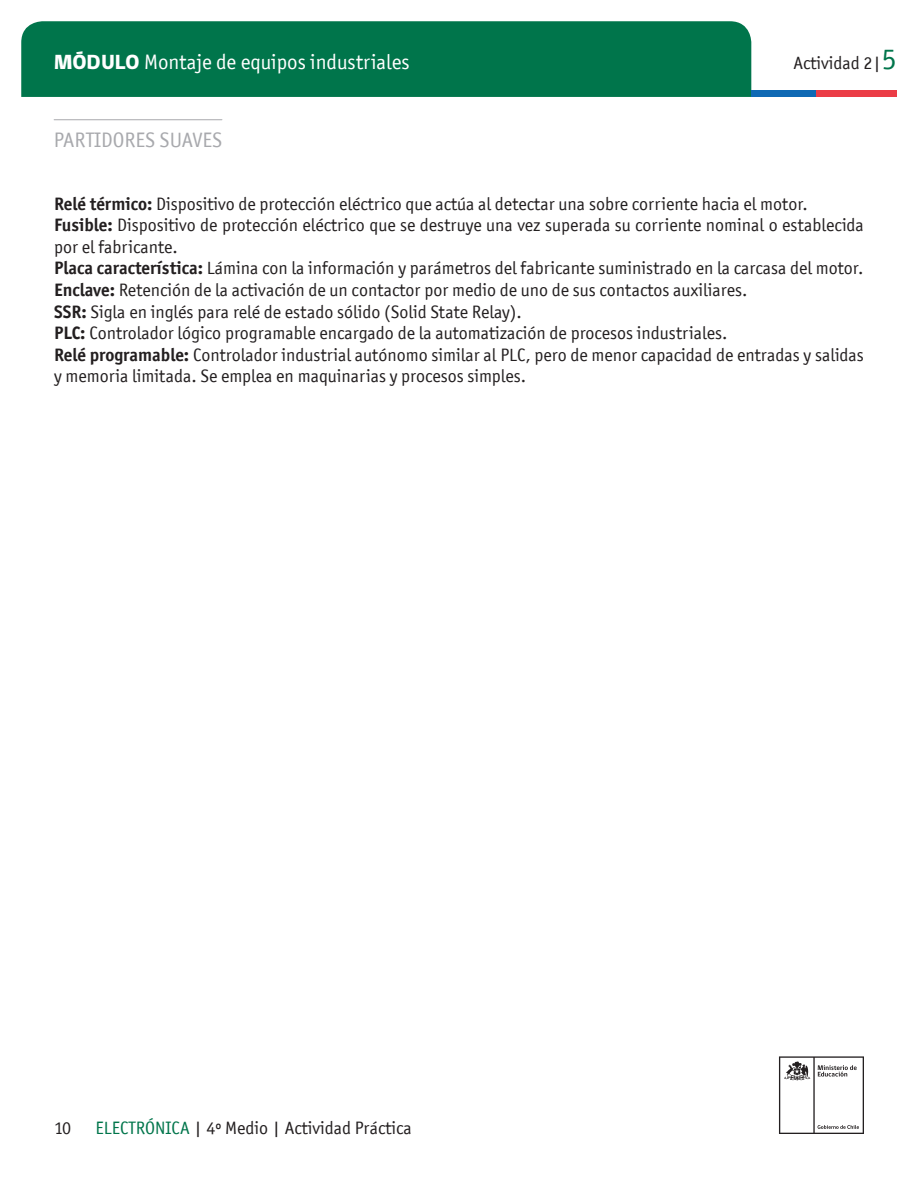
<style>
.page{position:relative;width:918px;height:1188px;background:#fff}
.page>*{position:absolute;margin:0;border:0;box-sizing:border-box;transform-origin:0 0}
.t1{font:21px "Officina San ITC";color:#fff}
.t2{font:21px "Officina San ITC";color:#a8a9ad}
.t3{font:18px/21.6px "Officina San ITC";color:#231f20}
.s1{font-family:"gob CL";font-weight:800}
.s2{font-size:30px;color:#00754b}
.s3{font-weight:700}
.s4{color:#00754b}
</style>
<div class="page">
<hr style="left:54px;top:119px;width:168px;height:1px;background:#a8a9ad">
<div style="left:21px;top:21px;width:730px;height:76px;background:#00754b"></div>
<div style="left:751px;top:90px;width:65px;height:7px;background:#0f69b4"></div>
<div style="left:816px;top:90px;width:81px;height:7px;background:#eb3c46"></div>
<svg style="left:779px;top:1056px;width:85px;height:78px"></svg>
<p class="t1" style="left:54px;top:50px;width:357px"><span class="s1">MÓDULO</span> Montaje de equipos industriales</p>
<p class="t2" style="left:54px;top:127px;width:170px">PARTIDORES SUAVES</p>
<p class="t3" style="left:794px;top:52px;width:105px">Actividad 2|<span class="s2">5</span></p>
<p class="t3" style="left:54px;top:193px;width:755px"><span class="s3">Relé térmico:</span> Dispositivo de protección eléctrico que actúa al detectar una sobre corriente hacia el motor.</p>
<p class="t3" style="left:54px;top:214px;width:812px"><span class="s3">Fusible:</span> Dispositivo de protección eléctrico que se destruye una vez superada su corriente nominal o establecida por el fabricante.</p>
<p class="t3" style="left:54px;top:258px;width:811px"><span class="s3">Placa característica:</span> Lámina con la información y parámetros del fabricante suministrado en la carcasa del motor.</p>
<p class="t3" style="left:54px;top:279px;width:695px"><span class="s3">Enclave:</span> Retención de la activación de un contactor por medio de uno de sus contactos auxiliares.</p>
<p class="t3" style="left:54px;top:301px;width:469px"><span class="s3">SSR:</span> Sigla en inglés para relé de estado sólido (Solid State Relay).</p>
<p class="t3" style="left:54px;top:322px;width:675px"><span class="s3">PLC:</span> Controlador lógico programable encargado de la automatización de procesos industriales.</p>
<p class="t3" style="left:54px;top:344px;width:812px"><span class="s3">Relé programable:</span> Controlador industrial autónomo similar al PLC, pero de menor capacidad de entradas y salidas y memoria limitada. Se emplea en maquinarias y procesos simples.</p>
<p class="t3" style="left:54px;top:1117px;width:19px">10</p>
<p class="t3" style="left:95px;top:1117px;width:318px"><span class="s4">ELECTRÓNICA</span> | 4º Medio | Actividad Práctica</p>
</div>
